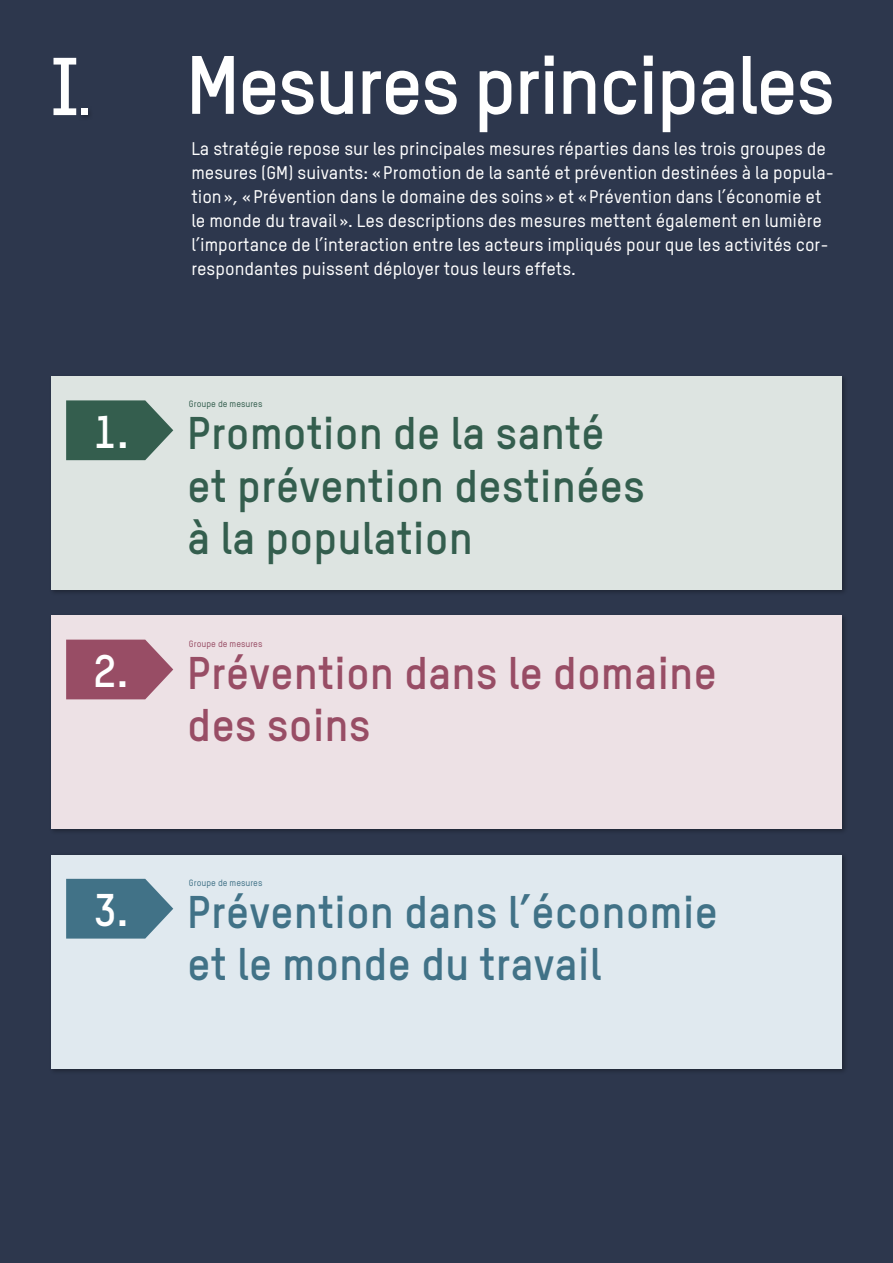
<style>
.page{position:relative;width:893px;height:1263px;background:#2d374d}
.page>*{position:absolute;margin:0;border:0;box-sizing:border-box;transform-origin:0 0}
.t1{font:700 81.15px "TSTAR";letter-spacing:-.03em;color:#fff}
.t2{font:700 45px/52.5px "TSTAR";color:#345e4e}
.t3{font:700 45px/52.5px "TSTAR";color:#417287}
.t4{font:700 45px/52.5px "TSTAR";color:#984d65}
.t5{font:700 45px "TSTAR";color:#fff}
.t6{font:500 18px/24px "TSTAR";color:#fff}
.t7{font:500 9px "TSTAR";color:#345e4e}
.t8{font:500 9px "TSTAR";color:#984d65}
.t9{font:500 9px "TSTAR";color:#417287}
</style>
<div class="page">
<svg style="left:54px;top:58px;width:22px;height:57px"></svg>
<div style="left:79px;top:106px;width:15px;height:15px;background:#2b3449"></div>
<div style="left:81px;top:108px;width:7px;height:7px;background:#fff"></div>
<div style="left:49px;top:374px;width:799px;height:222px;background:#293246"></div>
<div style="left:51px;top:376px;width:791px;height:214px;background:#dde4e1"></div>
<svg style="left:66px;top:400px;width:107px;height:60px;background:#4a7061"></svg>
<div style="left:49px;top:613px;width:799px;height:222px;background:#293246"></div>
<div style="left:51px;top:615px;width:791px;height:214px;background:#ede1e5"></div>
<svg style="left:66px;top:640px;width:107px;height:59px;background:#a25f75"></svg>
<div style="left:49px;top:852px;width:799px;height:222px;background:#000;opacity:.3"></div>
<div style="left:51px;top:855px;width:791px;height:213px;background:#e0e9ef"></div>
<svg style="left:66px;top:879px;width:107px;height:59px;background:#558194"></svg>
<h1 class="t1" style="left:186px;top:34px;width:651px">Mesures principales</h1>
<p class="t6" style="left:191px;top:137px;width:644px">La stratégie repose sur les principales mesures réparties dans les trois groupes de mesures (GM) suivants: «Promotion de la santé et prévention destinées à la popula&shy;tion», «Prévention dans le domaine des soins » et «Prévention dans l’économie et le monde du travail ». Les descriptions des mesures mettent également en lumière l’importance de l’interaction entre les acteurs impliqués pour que les activités cor&shy;respondantes puissent déployer tous leurs effets.</p>
<p class="t7" style="left:189px;top:399px;width:75px">Groupe de mesures</p>
<h2 class="t5" style="left:93px;top:403px;width:37px">1.</h2>
<h2 class="t2" style="left:187px;top:406px;width:459px">Promotion de la santé et prévention destinées à la population</h2>
<p class="t8" style="left:189px;top:638px;width:75px">Groupe de mesures</p>
<h2 class="t5" style="left:94px;top:642px;width:37px">2.</h2>
<h2 class="t4" style="left:187px;top:645px;width:531px">Prévention dans le domaine des soins</h2>
<p class="t9" style="left:189px;top:877px;width:75px">Groupe de mesures</p>
<h2 class="t5" style="left:94px;top:882px;width:37px">3.</h2>
<h2 class="t3" style="left:187px;top:884px;width:532px">Prévention dans l’économie et le monde du travail</h2>
</div>
